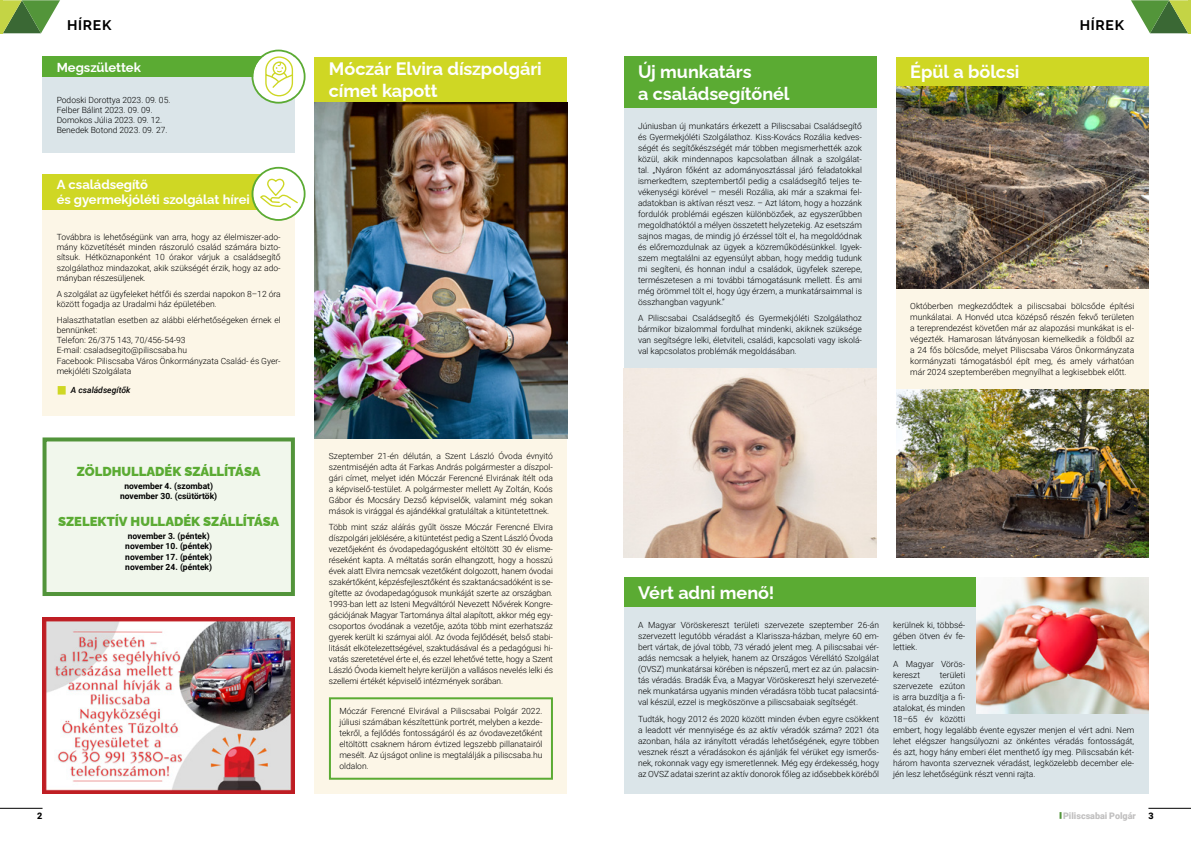
<style>
.page{position:relative;width:1191px;height:842px;background:#fff}
.page>*{position:absolute;margin:0;border:0;box-sizing:border-box;transform-origin:0 0}
.t1{font:700 18px/21.6px "Raleway";letter-spacing:-.005em;color:#fff}
.t2{font:700 14px "Raleway";letter-spacing:.05em;color:#000}
.t3{font:700 13px/15.6px "Raleway";letter-spacing:-.005em;color:#fff}
.t4{font:900 13px "Raleway";color:#5bab33}
.t5{font:900 9px "Roboto";color:#c1c0c0}
.t6{font:900 9px "Roboto";color:#000}
.t7{font:300 8.5px/11px "Roboto";color:#000;text-align:justify}
.t8{font:700 8.5px/10.2px "Roboto";color:#000;text-align:center}
.t9{font:italic 500 8.5px "Roboto";color:#000}
</style>
<div class="page">
<svg style="left:0;top:0;width:60px;height:33px;background:#7fa65b"></svg>
<svg style="left:1131px;top:0;width:60px;height:33px;background:#7fa65b"></svg>
<hr style="left:1148px;top:808px;width:43px;height:1px;background:#000">
<hr style="left:0;top:808px;width:43px;height:1px;background:#000">
<svg style="left:1059px;top:812px;width:2px;height:7px"></svg>
<div style="left:43px;top:57px;width:252px;height:20px;background:#5bab33"></div>
<div style="left:43px;top:77px;width:252px;height:75px;background:#dbe5e9"></div>
<svg style="left:251px;top:50px;width:54px;height:54px"></svg>
<div style="left:43px;top:174px;width:252px;height:36px;background:#cfd724"></div>
<div style="left:43px;top:210px;width:252px;height:206px;background:#fcf6e7"></div>
<div style="left:58px;top:386px;width:8px;height:9px;background:#cfd724"></div>
<svg style="left:251px;top:167px;width:54px;height:54px"></svg>
<div style="left:45px;top:439px;width:248px;height:155px;background:#f1f7ec"></div>
<div style="left:43px;top:437px;width:252px;height:159px;border:4px solid #52943a"></div>
<img style="left:43px;top:618px;width:252px;height:176px">
<div style="left:315px;top:438px;width:252px;height:356px;background:#fcf6e7"></div>
<div style="left:315px;top:57px;width:252px;height:45px;background:#cfd724"></div>
<div style="left:329px;top:697px;width:224px;height:83px;border:2px solid #5bab33"></div>
<img style="left:315px;top:102px;width:252px;height:336px">
<div style="left:624px;top:108px;width:252px;height:260px;background:#dbe5e9"></div>
<div style="left:624px;top:57px;width:252px;height:51px;background:#5bab33"></div>
<img style="left:624px;top:368px;width:252px;height:190px">
<div style="left:896px;top:289px;width:252px;height:100px;background:#fcf6e7"></div>
<div style="left:896px;top:57px;width:252px;height:29px;background:#cfd724"></div>
<div style="left:624px;top:607px;width:524px;height:187px;background:#dbe5e9"></div>
<div style="left:624px;top:578px;width:352px;height:29px;background:#5bab33"></div>
<img style="left:976px;top:578px;width:172px;height:135px">
<img style="left:896px;top:86px;width:252px;height:203px">
<img style="left:896px;top:389px;width:252px;height:169px">
<h2 class="t2" style="left:67px;top:14px;width:46px">HÍREK</h2>
<h2 class="t2" style="left:1079px;top:14px;width:46px">HÍREK</h2>
<h3 class="t3" style="left:57px;top:58px;width:86px">Megszülettek</h3>
<p class="t7" style="left:57px;top:94px;width:115px;line-height:10.2px;text-align:left">Podoski Dorottya 2023. 09. 05.<br>Felber Bálint 2023. 09. 09.<br>Domokos Júlia 2023. 09. 12.<br>Benedek Botond 2023. 09. 27.</p>
<h1 class="t1" style="left:638px;top:59px;width:153px">Új munkatárs<br>a családsegítőnél</h1>
<h1 class="t1" style="left:910px;top:59px;width:111px">Épül a bölcsi</h1>
<h1 class="t1" style="left:329px;top:56px;width:214px">Móczár Elvira díszpolgári címet kapott</h1>
<p class="t7" style="left:638px;top:120px;width:225px">Júniusban új munkatárs érkezett a Piliscsabai Családsegítő és Gyermekjóléti Szolgálathoz. Kiss-Kovács Rozália kedves&shy;ségét és segítőkészségét már többen megismerhették azok közül, akik mindennapos kapcsolatban állnak a szolgálat&shy;tal. „Nyáron főként az adományosztással járó feladatokkal ismerkedtem, szeptembertől pedig a családsegítő teljes te&shy;vékenységi körével – meséli Rozália, aki már a szakmai fel&shy;adatokban is aktívan részt vesz. – Azt látom, hogy a hozzánk fordulók problémái egészen különbözőek, az egyszerűbben megoldhatóktól a mélyen összetett helyzetekig. Az esetszám sajnos magas, de mindig jó érzéssel tölt el, ha megoldódnak és előremozdulnak az ügyek a közreműködésünkkel. Igyek&shy;szem megtalálni az egyensúlyt abban, hogy meddig tudunk mi segíteni, és honnan indul a családok, ügyfelek szerepe, természetesen a mi további támogatásunk mellett. És ami még örömmel tölt el, hogy úgy érzem, a munkatársaimmal is összhangban vagyunk.”</p>
<p class="t7" style="left:638px;top:312px;width:225px">A Piliscsabai Családsegítő és Gyermekjóléti Szolgálathoz bármikor bizalommal fordulhat mindenki, akiknek szüksége van segítségre lelki, életviteli, családi, kapcsolati vagy iskolá&shy;val kapcsolatos problémák megoldásában.</p>
<h3 class="t3" style="left:57px;top:175px;width:195px">A családsegítő<br>és gyermekjóléti szolgálat hírei</h3>
<p class="t7" style="left:57px;top:232px;width:225px;line-height:10.2px">Továbbra is lehetőségünk van arra, hogy az élelmiszer-ado&shy;mány közvetítését minden rászoruló család számára bizto&shy;sítsuk. Hétköznaponként 10 órakor várjuk a családsegítő szolgálathoz mindazokat, akik szükségét érzik, hogy az ado&shy;mányban részesüljenek.</p>
<p class="t7" style="left:57px;top:288px;width:225px;line-height:10.2px">A szolgálat az ügyfeleket hétfői és szerdai napokon 8–12 óra között fogadja az Uradalmi ház épületében.</p>
<p class="t7" style="left:57px;top:314px;width:225px;line-height:10.2px;text-align:left">Halaszthatatlan esetben az alábbi elérhetőségeken érnek el bennünket:<br>Telefon: 26/375 143, 70/456-54-93<br>E-mail: csaladsegito@piliscsaba.hu<br>Facebook: Piliscsaba Város Önkormányzata Család- és Gyer&shy;mekjóléti Szolgálata</p>
<p class="t9" style="left:71px;top:384px;width:61px">A családsegítők</p>
<p class="t7" style="left:910px;top:300px;width:225px">Októberben megkezdődtek a piliscsabai bölcsőde építési munkálatai. A Honvéd utca középső részén fekvő területen a tereprendezést követően már az alapozási munkákat is el&shy;végezték. Hamarosan látványosan kiemelkedik a földből az a 24 fős bölcsőde, melyet Piliscsaba Város Önkormányzata kormányzati támogatásból épít meg, és amely várhatóan már 2024 szeptemberében megnyílhat a legkisebbek előtt.</p>
<h3 class="t4" style="left:77px;top:461px;width:185px">ZÖLDHULLADÉK SZÁLLÍTÁSA</h3>
<p class="t8" style="left:120px;top:480px;width:99px">november 4. (szombat) november 30. (csütörtök)</p>
<h3 class="t4" style="left:58px;top:511px;width:223px">SZELEKTÍV HULLADÉK SZÁLLÍTÁSA</h3>
<p class="t8" style="left:125px;top:531px;width:88px;text-align:left">november 3. (péntek) november 10. (péntek) november 17. (péntek) november 24. (péntek)</p>
<p class="t7" style="left:329px;top:450px;width:225px">Szeptember 21-én délután, a Szent László Óvoda évnyitó szentmiséjén adta át Farkas András polgármester a díszpol&shy;gári címet, melyet idén Móczár Ferencné Elvirának ítélt oda a képviselő-testület. A polgármester mellett Ay Zoltán, Koós Gábor és Mocsáry Dezső képviselők, valamint még sokan mások is virággal és ajándékkal gratuláltak a kitüntetettnek.</p>
<p class="t7" style="left:329px;top:521px;width:225px">Több mint száz aláírás gyűlt össze Móczár Ferencné Elvira díszpolgári jelölésére, a kitüntetést pedig a Szent László Óvoda vezetőjeként és óvodapedagógusként eltöltött 30 év elisme&shy;réseként kapta. A méltatás során elhangzott, hogy a hosszú évek alatt Elvira nemcsak vezetőként dolgozott, hanem óvodai szakértőként, képzésfejlesztőként és szaktanácsadóként is se&shy;gítette az óvodapedagógusok munkáját szerte az országban.<br>1993-ban lett az Isteni Megváltóról Nevezett Nővérek Kongre&shy;gációjának Magyar Tartománya által alapított, akkor még egy&shy;csoportos óvodának a vezetője, azóta több mint ezerhatszáz gyerek került ki szárnyai alól. Az óvoda fejlődését, belső stabi&shy;litását elkötelezettségével, szaktudásával és a pedagógusi hi&shy;vatás szeretetével érte el, és ezzel lehetővé tette, hogy a Szent László Óvoda kiemelt helyre kerüljön a vallásos nevelés lelki és szellemi értékét képviselő intézmények sorában.</p>
<p class="t7" style="left:339px;top:705px;width:204px">Móczár Ferencné Elvirával a Piliscsabai Polgár 2022. júliusi számában készítettünk portrét, melyben a kezde&shy;tekről, a fejlődés fontosságáról és az óvodavezetőként eltöltött csaknem három évtized legszebb pillanatairól mesélt. Az újságot online is megtalálják a piliscsaba.hu oldalon.</p>
<h1 class="t1" style="left:638px;top:580px;width:138px">Vért adni menő!</h1>
<p class="t7" style="left:638px;top:619px;width:242px">A Magyar Vöröskereszt területi szervezete szeptember 26-án szervezett legutóbb véradást a Klarissza-házban, melyre 60 em&shy;bert vártak, de jóval több, 73 véradó jelent meg. A piliscsabai vér&shy;adás nemcsak a helyiek, hanem az Országos Vérellátó Szolgálat (OVSZ) munkatársai körében is népszerű, mert ez az ún. palacsin&shy;tás véradás. Bradák Éva, a Magyar Vöröskereszt helyi szervezeté&shy;nek munkatársa ugyanis minden véradásra több tucat palacsintá&shy;val készül, ezzel is megköszönve a piliscsabaiak segítségét.</p>
<p class="t7" style="left:638px;top:713px;width:242px">Tudták, hogy 2012 és 2020 között minden évben egyre csökkent a leadott vér mennyisége és az aktív véradók száma? 2021 óta azonban, hála az irányított véradás lehetőségének, egyre többen vesznek részt a véradásokon és ajánlják fel vérüket egy ismerős&shy;nek, rokonnak vagy egy ismeretlennek. Még egy érdekesség, hogy az OVSZ adatai szerint az aktív donorok főleg az idősebbek köréből</p>
<p class="t7" style="left:893px;top:619px;width:74px">kerülnek ki, többsé&shy;gében ötven év fe&shy;lettiek.</p>
<p class="t7" style="left:893px;top:658px;width:73px">A Magyar Vörös&shy;kereszt</p>
<p class="t7" style="left:893px;top:669px;width:242px;text-align:left;text-indent:46px">területi<br>szervezete ezúton<br>is arra buzdítja a fi-<br>atalokat, és minden<br>18–65 év közötti<br>embert, hogy legalább évente egyszer menjen el vért adni. Nem lehet elégszer hangsúlyozni az önkéntes véradás fontosságát, és azt, hogy hány emberi élet menthető így meg. Piliscsabán két&shy;három havonta szerveznek véradást, legközelebb december ele&shy;jén lesz lehetőségünk részt venni rajta.</p>
<p class="t6" style="left:37px;top:809px;width:7px">2</p>
<p class="t5" style="left:1063px;top:809px;width:74px">Piliscsabai Polgár</p>
<p class="t6" style="left:1148px;top:809px;width:7px">3</p>
</div>
